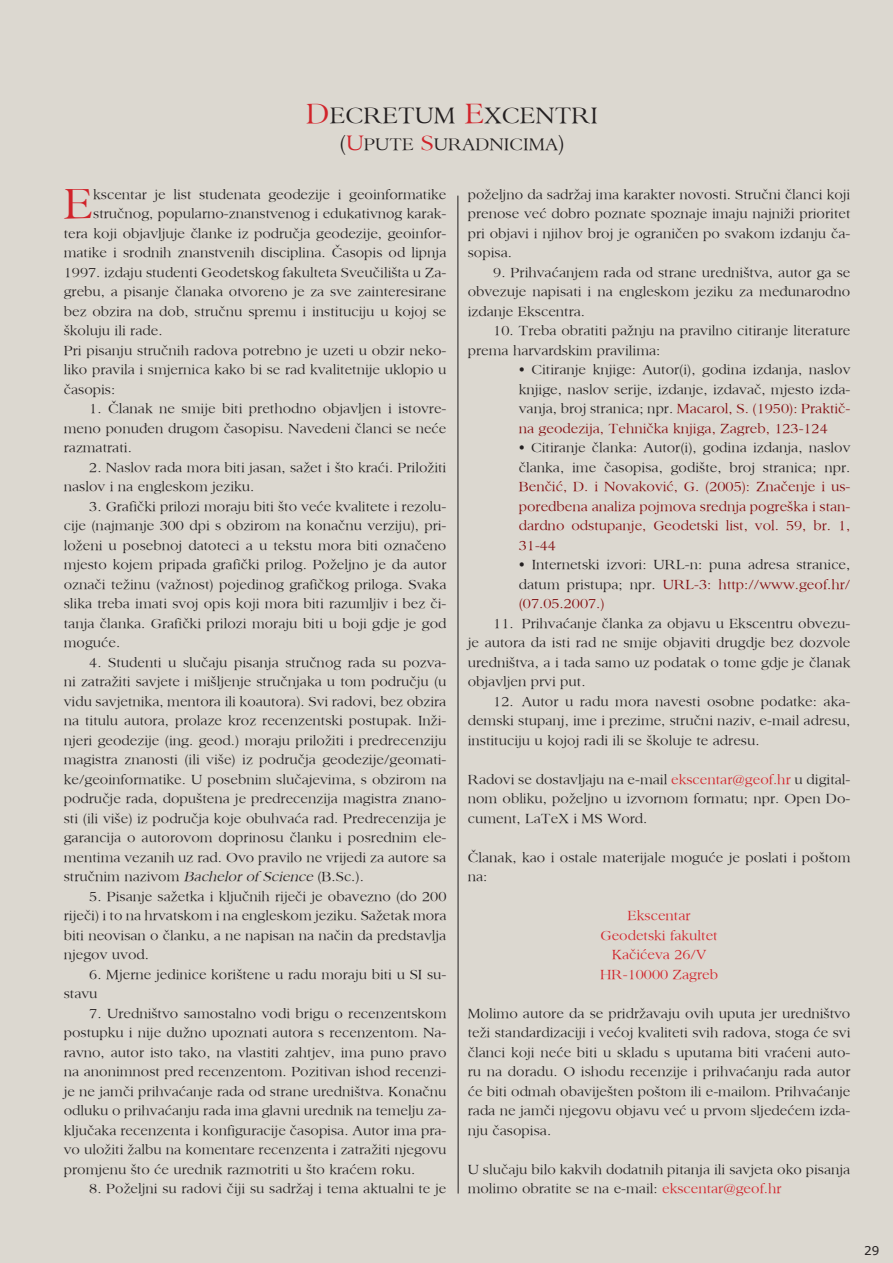
<style>
.page{position:relative;width:893px;height:1263px;background:#dcd8d0}
.page>*{position:absolute;margin:0;border:0;box-sizing:border-box;transform-origin:0 0}
.t1{font:45.15px "Sanford";color:#d1232a}
.t2{font:24px "Sanford";color:#231f20}
.t3{font:18px "Sanford";color:#231f20}
.t4{font:14.25px/19.5px "Sanford";color:#231f20;text-align:justify}
.t5{font:14.25px/19.5px "Sanford";color:#800b0e;text-align:justify}
.t6{font:14.25px/19.5px "Sanford";color:#d1232a;text-align:center}
.t7{font:12px "Verdana";color:#231f20}
.s1{font-size:30px;color:#d1232a}
.s2{font-size:22.5px}
.s3{font-size:22.5px;color:#d1232a}
.s4{font-style:italic}
.s5{color:#800b0e}
.s6{color:#d1232a}
</style>
<div class="page">
<hr style="left:458px;top:196px;width:1px;height:997px;background:#231f20">
<h2 class="t2" style="left:306px;top:101px;width:293px"><span class="s1">D</span>ECRETUM <span class="s1">E</span>XCENTRI</h2>
<p class="t3" style="left:340px;top:133px;width:227px"><span class="s2">(</span><span class="s3">U</span>PUTE <span class="s3">S</span>URADNICIMA<span class="s2">)</span></p>
<h1 class="t1" style="left:64px;top:177px;width:31px">E</h1>
<p class="t4" style="left:93px;top:184px;width:355px">kscentar je list studenata geodezije i geoinformatike</p>
<p class="t4" style="left:93px;top:203px;width:355px">stručnog, popularno-znanstvenog i edukativnog karak-</p>
<p class="t4" style="left:64px;top:223px;width:384px">tera koji objavljuje članke iz područja geodezije, geoinfor-</p>
<p class="t4" style="left:64px;top:242px;width:384px">matike i srodnih znanstvenih disciplina. Časopis od lipnja</p>
<p class="t4" style="left:64px;top:262px;width:384px">1997. izdaju studenti Geodetskog fakulteta Sveučilišta u Za-</p>
<p class="t4" style="left:64px;top:281px;width:384px">grebu, a pisanje članaka otvoreno je za sve zainteresirane</p>
<p class="t4" style="left:64px;top:301px;width:384px">bez obzira na dob, stručnu spremu i instituciju u kojoj se</p>
<p class="t4" style="left:64px;top:320px;width:100px">školuju ili rade.</p>
<p class="t4" style="left:64px;top:340px;width:384px">Pri pisanju stručnih radova potrebno je uzeti u obzir neko-</p>
<p class="t4" style="left:64px;top:359px;width:384px">liko pravila i smjernica kako bi se rad kvalitetnije uklopio u</p>
<p class="t4" style="left:64px;top:379px;width:53px">časopis:</p>
<p class="t4" style="left:64px;top:398px;width:384px;text-indent:26px">1. Članak ne smije biti prethodno objavljen i istovre&shy;meno ponuđen drugom časopisu. Navedeni članci se neće razmatrati.</p>
<p class="t4" style="left:64px;top:457px;width:384px;text-indent:26px">2. Naslov rada mora biti jasan, sažet i što kraći. Priložiti naslov i na engleskom jeziku.</p>
<p class="t4" style="left:64px;top:496px;width:384px;text-indent:26px">3. Grafički prilozi moraju biti što veće kvalitete i rezolu&shy;cije (najmanje 300 dpi s obzirom na konačnu verziju), pri&shy;loženi u posebnoj datoteci a u tekstu mora biti označeno mjesto kojem pripada grafički prilog. Poželjno je da autor označi težinu (važnost) pojedinog grafičkog priloga. Svaka slika treba imati svoj opis koji mora biti razumljiv i bez či&shy;tanja članka. Grafički prilozi moraju biti u boji gdje je god moguće.</p>
<p class="t4" style="left:64px;top:652px;width:384px;text-indent:26px">4. Studenti u slučaju pisanja stručnog rada su pozva&shy;ni zatražiti savjete i mišljenje stručnjaka u tom području (u vidu savjetnika, mentora ili koautora). Svi radovi, bez obzira na titulu autora, prolaze kroz recenzentski postupak. Inži&shy;njeri geodezije (ing. geod.) moraju priložiti i predrecenziju magistra znanosti (ili više) iz područja geodezije/geomati&shy;ke/geoinformatike. U posebnim slučajevima, s obzirom na područje rada, dopuštena je predrecenzija magistra znano&shy;sti (ili više) iz područja koje obuhvaća rad. Predrecenzija je garancija o autorovom doprinosu članku i posrednim ele&shy;mentima vezanih uz rad. Ovo pravilo ne vrijedi za autore sa stručnim nazivom <span class="s4">Bachelor of Science</span> (B.Sc.).</p>
<p class="t4" style="left:64px;top:886px;width:384px;text-indent:26px">5. Pisanje sažetka i ključnih riječi je obavezno (do 200 riječi) i to na hrvatskom i na engleskom jeziku. Sažetak mora biti neovisan o članku, a ne napisan na način da predstavlja njegov uvod.</p>
<p class="t4" style="left:64px;top:964px;width:384px;text-indent:26px">6. Mjerne jedinice korištene u radu moraju biti u SI su&shy;stavu</p>
<p class="t4" style="left:64px;top:1003px;width:384px;text-indent:26px">7. Uredništvo samostalno vodi brigu o recenzentskom postupku i nije dužno upoznati autora s recenzentom. Na&shy;ravno, autor isto tako, na vlastiti zahtjev, ima puno pravo na anonimnost pred recenzentom. Pozitivan ishod recenzi&shy;je ne jamči prihvaćanje rada od strane uredništva. Konačnu odluku o prihvaćanju rada ima glavni urednik na temelju za&shy;ključaka recenzenta i konfiguracije časopisa. Autor ima pra&shy;vo uložiti žalbu na komentare recenzenta i zatražiti njegovu promjenu što će urednik razmotriti u što kraćem roku.</p>
<p class="t4" style="left:89px;top:1178px;width:359px">8. Poželjni su radovi čiji su sadržaj i tema aktualni te je</p>
<p class="t4" style="left:468px;top:184px;width:384px">poželjno da sadržaj ima karakter novosti. Stručni članci koji prenose već dobro poznate spoznaje imaju najniži prioritet pri objavi i njihov broj je ograničen po svakom izdanju ča&shy;sopisa.</p>
<p class="t4" style="left:468px;top:262px;width:384px;text-indent:26px">9. Prihvaćanjem rada od strane uredništva, autor ga se obvezuje napisati i na engleskom jeziku za međunarodno izdanje Ekscentra.</p>
<p class="t4" style="left:468px;top:320px;width:384px;text-indent:26px">10. Treba obratiti pažnju na pravilno citiranje literature prema harvardskim pravilima:</p>
<p class="t4" style="left:519px;top:359px;width:333px">• Citiranje knjige: Autor(i), godina izdanja, naslov knjige, naslov serije, izdanje, izdavač, mjesto izda&shy;vanja, broj stranica; npr. <span class="s5">Macarol, S. (1950): Praktič&shy;na geodezija, Tehnička knjiga, Zagreb, 123-124</span></p>
<p class="t4" style="left:519px;top:437px;width:333px">• Citiranje članka: Autor(i), godina izdanja, naslov članka, ime časopisa, godište, broj stranica; npr.</p>
<p class="t5" style="left:519px;top:476px;width:333px">Benčić, D. i Novaković, G. (2005): Značenje i us&shy;poredbena analiza pojmova srednja pogreška i stan&shy;dardno odstupanje, Geodetski list, vol. 59, br. 1, 31-44</p>
<p class="t4" style="left:519px;top:554px;width:333px">• Internetski izvori: URL-n: puna adresa stranice, datum pristupa; npr. <span class="s5">URL-3: http://www.geof.hr/ (07.05.2007.)</span></p>
<p class="t4" style="left:468px;top:613px;width:384px;text-indent:26px">11. Prihvaćanje članka za objavu u Ekscentru obvezu&shy;je autora da isti rad ne smije objaviti drugdje bez dozvole uredništva, a i tada samo uz podatak o tome gdje je članak objavljen prvi put.</p>
<p class="t4" style="left:468px;top:691px;width:384px;text-indent:26px">12. Autor u radu mora navesti osobne podatke: aka&shy;demski stupanj, ime i prezime, stručni naziv, e-mail adresu, instituciju u kojoj radi ili se školuje te adresu.</p>
<p class="t4" style="left:468px;top:769px;width:384px">Radovi se dostavljaju na e-mail <span class="s6">ekscentar@geof.hr</span> u digital&shy;nom obliku, poželjno u izvornom formatu; npr. Open Do&shy;cument, LaTeX i MS Word.</p>
<p class="t4" style="left:468px;top:847px;width:384px">Članak, kao i ostale materijale moguće je poslati i poštom na:</p>
<p class="t6" style="left:600px;top:905px;width:119px">Ekscentar<br>Geodetski fakultet<br>Kačićeva 26/V<br>HR-10000 Zagreb</p>
<p class="t4" style="left:468px;top:1003px;width:384px">Molimo autore da se pridržavaju ovih uputa jer uredništvo teži standardizaciji i većoj kvaliteti svih radova, stoga će svi članci koji neće biti u skladu s uputama biti vraćeni auto&shy;ru na doradu. O ishodu recenzije i prihvaćanju rada autor će biti odmah obaviješten poštom ili e-mailom. Prihvaćanje rada ne jamči njegovu objavu već u prvom sljedećem izda&shy;nju časopisa.</p>
<p class="t4" style="left:468px;top:1159px;width:384px">U slučaju bilo kakvih dodatnih pitanja ili savjeta oko pisanja molimo obratite se na e-mail: <span class="s6">ekscentar@geof.hr</span></p>
<p class="t7" style="left:864px;top:1243px;width:17px">29</p>
</div>
